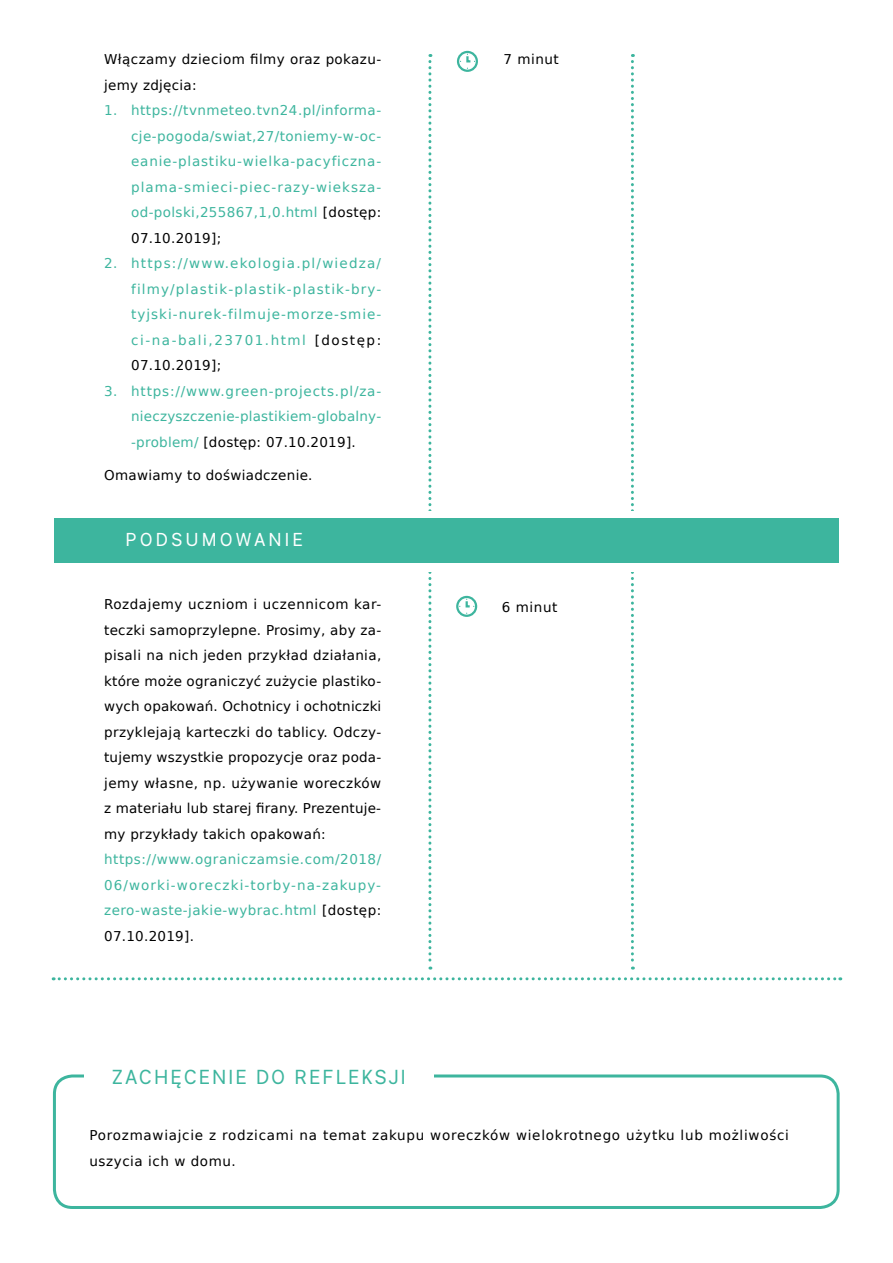
<style>
.page{position:relative;width:893px;height:1263px;background:#fff}
.page>*{position:absolute;margin:0;border:0;box-sizing:border-box;transform-origin:0 0}
.t1{font:19.5px "Interface";letter-spacing:.1em;color:#3db59e}
.t2{font:18px "Interface";color:#fff}
.t3{font:13.5px/25.5px "DejaVu Sans";letter-spacing:.035em;color:#3db59e;text-align:justify}
.t4{font:13.5px/25.5px "DejaVu Sans";letter-spacing:.03em;color:#000}
.t5{font:13.5px/25.5px "DejaVu Sans";letter-spacing:.055em;color:#000}
.s1{color:#000}
</style>
<div class="page">
<svg style="left:428px;top:54px;width:3px;height:915px"></svg>
<svg style="left:631px;top:54px;width:3px;height:915px"></svg>
<svg style="left:53px;top:977px;width:788px;height:3px"></svg>
<div style="left:53px;top:1074px;width:787px;height:135px;border:3px solid #3db59e;border-radius:18px"></div>
<div style="left:84px;top:1043px;width:350px;height:72px;background:#fff"></div>
<div style="left:456px;top:596px;width:21px;height:21px;border:2px solid #3db59e;border-radius:50%"></div>
<svg style="left:459px;top:599px;width:15px;height:15px"></svg>
<div style="left:457px;top:51px;width:21px;height:21px;border:2px solid #3db59e;border-radius:50%"></div>
<svg style="left:460px;top:54px;width:15px;height:15px"></svg>
<div style="left:419px;top:511px;width:224px;height:60px;background:#fff"></div>
<div style="left:54px;top:518px;width:785px;height:44px;background:#3db59e"></div>
<p class="t4" style="left:104px;top:46px;width:279px">Włączamy dzieciom filmy oraz pokazu&shy;jemy zdjęcia:</p>
<p class="t3" style="left:131px;top:97px;width:252px;text-indent:-27px">1. https://tvnmeteo.tvn24.pl/informa&shy;cje-pogoda/swiat,27/toniemy-w-oc&shy;eanie-plastiku-wielka-pacyficzna&shy;plama-smieci-piec-razy-wieksza&shy;od-polski,255867,1,0.html <span class="s1">[dostęp:<br>07.10.2019];</span></p>
<p class="t3" style="left:131px;top:250px;width:252px;text-indent:-27px">2. https://www.ekologia.pl/wiedza/ filmy/plastik-plastik-plastik-bry&shy;tyjski-nurek-filmuje-morze-smie&shy;ci-na-bali,23701.html <span class="s1">[dostęp:<br>07.10.2019];</span></p>
<p class="t3" style="left:131px;top:378px;width:252px;text-indent:-27px">3. https://www.green-projects.pl/za&shy;nieczyszczenie-plastikiem-globalny--problem/ <span class="s1">[dostęp: 07.10.2019].</span></p>
<p class="t4" style="left:104px;top:462px;width:210px">Omawiamy to doświadczenie.</p>
<h2 class="t2" style="left:125px;top:527px;width:62px">PO DSUMOWANIE</h2>
<p class="t4" style="left:104px;top:591px;width:279px;text-align:justify">Rozdajemy uczniom i uczennicom kar&shy;teczki samoprzylepne. Prosimy, aby za&shy;pisali na nich jeden przykład działania, które może ograniczyć zużycie plastiko&shy;wych opakowań. Ochotnicy i ochotniczki przyklejają karteczki do tablicy. Odczy&shy;tujemy wszystkie propozycje oraz poda&shy;jemy własne, np. używanie woreczków z materiału lub starej firany. Prezentuje&shy;my przykłady takich opakowań:</p>
<p class="t3" style="left:104px;top:846px;width:279px">https://www.ograniczamsie.com/2018/ 06/worki-woreczki-torby-na-zakupy&shy;zero-waste-jakie-wybrac.html <span class="s1">[dostęp:<br>07.10.2019].</span></p>
<h1 class="t1" style="left:112px;top:1063px;width:295px">ZACHĘCENIE DO REFLEKSJI</h1>
<p class="t4" style="left:503px;top:46px;width:57px">7 minut</p>
<p class="t4" style="left:502px;top:594px;width:57px">6 minut</p>
<p class="t5" style="left:90px;top:1122px;width:701px">Porozmawiajcie z rodzicami na temat zakupu woreczków wielokrotnego użytku lub możliwości uszycia ich w domu.</p>
</div>
